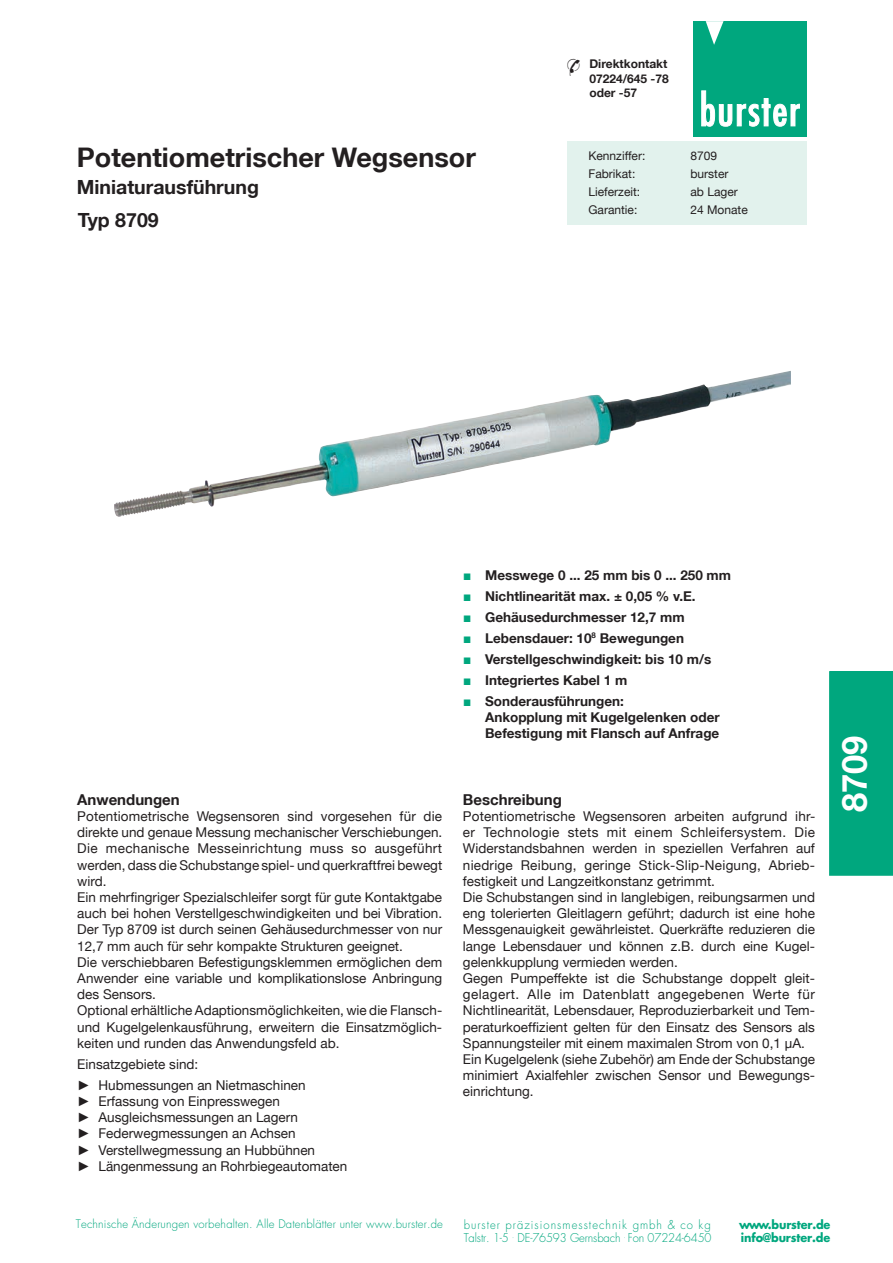
<style>
.page{position:relative;width:893px;height:1263px;background:#fff}
.page>*{position:absolute;margin:0;border:0;box-sizing:border-box;transform-origin:0 0}
.t1{font:700 34.5px "Helvetica Neue LT";color:#fff}
.t2{font:700 27px "Helvetica Neue LT";color:#231f20}
.t3{font:700 19.5px/33.6px "Helvetica Neue LT";color:#231f20}
.t4{font:700 15px "Helvetica Neue LT";color:#231f20}
.t5{font:13.5px/16.2px "Helvetica Neue LT";color:#231f20}
.t6{font:700 13.5px/21px "Helvetica Neue LT";color:#231f20}
.t7{font:12px "Helvetica Neue LT";color:#231f20}
.t8{font:700 12px/14.4px "Helvetica Neue LT";color:#231f20;text-align:justify}
.t9{font:300 11.85px "Futura LT";letter-spacing:-.01em;color:#00a77e;scale:.95 1}
.t10{font:300 11.85px "Futura LT";letter-spacing:.09em;color:#00a77e;scale:.95 1}
.t11{font:700 11.85px "Futura LT";letter-spacing:-.01em;color:#00a77e;scale:.95 1}
.t12{font:300 11.55px "Futura LT";letter-spacing:.015em;color:#00a77e}
.s1{font-family:"Monotype Sorts";font-weight:400;font-size:9px;color:#00a77e}
.s2{font-family:"Arial"}
</style>
<div class="page">
<img style="left:114px;top:383px;width:617px;height:134px">
<div style="left:567px;top:142px;width:240px;height:83px;background:#e2f2ed"></div>
<div style="left:829px;top:671px;width:64px;height:205px;background:#00a77e"></div>
<div style="left:693px;top:21px;width:114px;height:116px;background:#00a77e"></div>
<svg style="left:706px;top:21px;width:17px;height:24px"></svg>
<svg style="left:701px;top:90px;width:99px;height:37px"></svg>
<h2 class="t2" style="left:77px;top:141px;width:400px">Potentiometrischer Wegsensor</h2>
<h3 class="t3" style="left:77px;top:170px;width:183px">Miniaturausführung<br>Typ 8709</h3>
<p class="t8" style="left:589px;top:56px;width:81px">Direktkontakt 07224/645 -78 oder -57</p>
<p class="t7" style="left:588px;top:149px;width:58px">Kennziffer:</p>
<p class="t7" style="left:690px;top:149px;width:28px">8709</p>
<p class="t7" style="left:588px;top:167px;width:48px">Fabrikat:</p>
<p class="t7" style="left:690px;top:167px;width:40px">burster</p>
<p class="t7" style="left:588px;top:185px;width:53px">Lieferzeit:</p>
<p class="t7" style="left:690px;top:185px;width:49px">ab Lager</p>
<p class="t7" style="left:588px;top:203px;width:50px">Garantie:</p>
<p class="t7" style="left:690px;top:203px;width:59px">24 Monate</p>
<p class="t6" style="left:464px;top:564px;width:269px"><span class="s1">N</span> Messwege 0 ... 25 mm bis 0 ... 250 mm<br><span class="s1">N</span> Nichtlinearität max. ± 0,05 % v.E.<br><span class="s1">N</span> Gehäusedurchmesser 12,7 mm<br><span class="s1">N</span> Lebensdauer: 10<sup>8</sup> Bewegungen<br><span class="s1">N</span> Verstellgeschwindigkeit: bis 10 m/s<br><span class="s1">N</span> Integriertes Kabel 1 m<br><span class="s1">N</span> Sonderausführungen:</p>
<p class="t6" style="left:485px;top:709px;width:236px;line-height:16.2px">Ankopplung mit Kugelgelenken oder<br>Befestigung mit Flansch auf Anfrage</p>
<p class="t4" style="left:77px;top:790px;width:104px">Anwendungen</p>
<p class="t5" style="left:77px;top:808px;width:366px">Potentiometrische Wegsensoren sind vorgesehen für die direkte und genaue Messung mechanischer Verschiebungen.<br>Die mechanische Messeinrichtung muss so ausgeführt werden, dass die Schubstange spiel- und querkraftfrei bewegt wird.<br>Ein mehrfingriger Spezialschleifer sorgt für gute Kontaktgabe auch bei hohen Verstellgeschwindigkeiten und bei Vibration.<br>Der Typ 8709 ist durch seinen Gehäusedurchmesser von nur 12,7 mm auch für sehr kompakte Strukturen geeignet.<br>Die verschiebbaren Befestigungsklemmen ermöglichen dem Anwender eine variable und komplikationslose Anbringung des Sensors.<br>Optional erhältliche Adaptionsmöglichkeiten, wie die Flansch&shy;und Kugelgelenkausführung, erweitern die Einsatzmöglich&shy;keiten und runden das Anwendungsfeld ab.</p>
<p class="t5" style="left:77px;top:1053px;width:230px;line-height:21px">Einsatzgebiete sind:<br><span class="s2">►</span> Hubmessungen an Nietmaschinen</p>
<p class="t5" style="left:77px;top:1093px;width:272px"><span class="s2">►</span> Erfassung von Einpresswegen<br><span class="s2">►</span> Ausgleichsmessungen an Lagern<br><span class="s2">►</span> Federwegmessungen an Achsen<br><span class="s2">►</span> Verstellwegmessung an Hubbühnen<br><span class="s2">►</span> Längenmessung an Rohrbiegeautomaten</p>
<p class="t4" style="left:463px;top:790px;width:100px">Beschreibung</p>
<p class="t5" style="left:463px;top:808px;width:354px">Potentiometrische Wegsensoren arbeiten aufgrund ihr&shy;er Technologie stets mit einem Schleifersystem. Die Widerstandsbahnen werden in speziellen Verfahren auf niedrige Reibung, geringe Stick-Slip-Neigung, Abrieb&shy;festigkeit und Langzeitkonstanz getrimmt.<br>Die Schubstangen sind in langlebigen, reibungsarmen und eng tolerierten Gleitlagern geführt; dadurch ist eine hohe Messgenauigkeit gewährleistet. Querkräfte reduzieren die lange Lebensdauer und können z.B. durch eine Kugel&shy;gelenkkupplung vermieden werden.<br>Gegen Pumpeffekte ist die Schubstange doppelt gleit&shy;gelagert. Alle im Datenblatt angegebenen Werte für Nichtlinearität, Lebensdauer, Reproduzierbarkeit und Tem&shy;peraturkoeffizient gelten für den Einsatz des Sensors als Spannungsteiler mit einem maximalen Strom von 0,1 µA.<br>Ein Kugelgelenk (siehe Zubehör) am Ende der Schubstange minimiert Axialfehler zwischen Sensor und Bewegungs&shy;einrichtung.</p>
<h1 class="t1" style="left:833px;top:812px;width:78px;rotate:-90deg">8709</h1>
<p class="t12" style="left:76px;top:1217px;width:369px">Technische Änderungen vorbehalten. Alle Datenblätter unter www.burster.de</p>
<p class="t10" style="left:464px;top:1217px;width:262px">burster präzisionsmesstechnik gmbh &amp; co kg</p>
<p class="t11" style="left:739px;top:1216px;width:98px">www.burster.de</p>
<p class="t9" style="left:464px;top:1230px;width:262px">Talstr. 1-5 <sup>.</sup> DE-76593 Gernsbach <sup>.</sup> Fon 07224-6450</p>
<p class="t11" style="left:741px;top:1230px;width:96px">info@burster.de</p>
</div>
